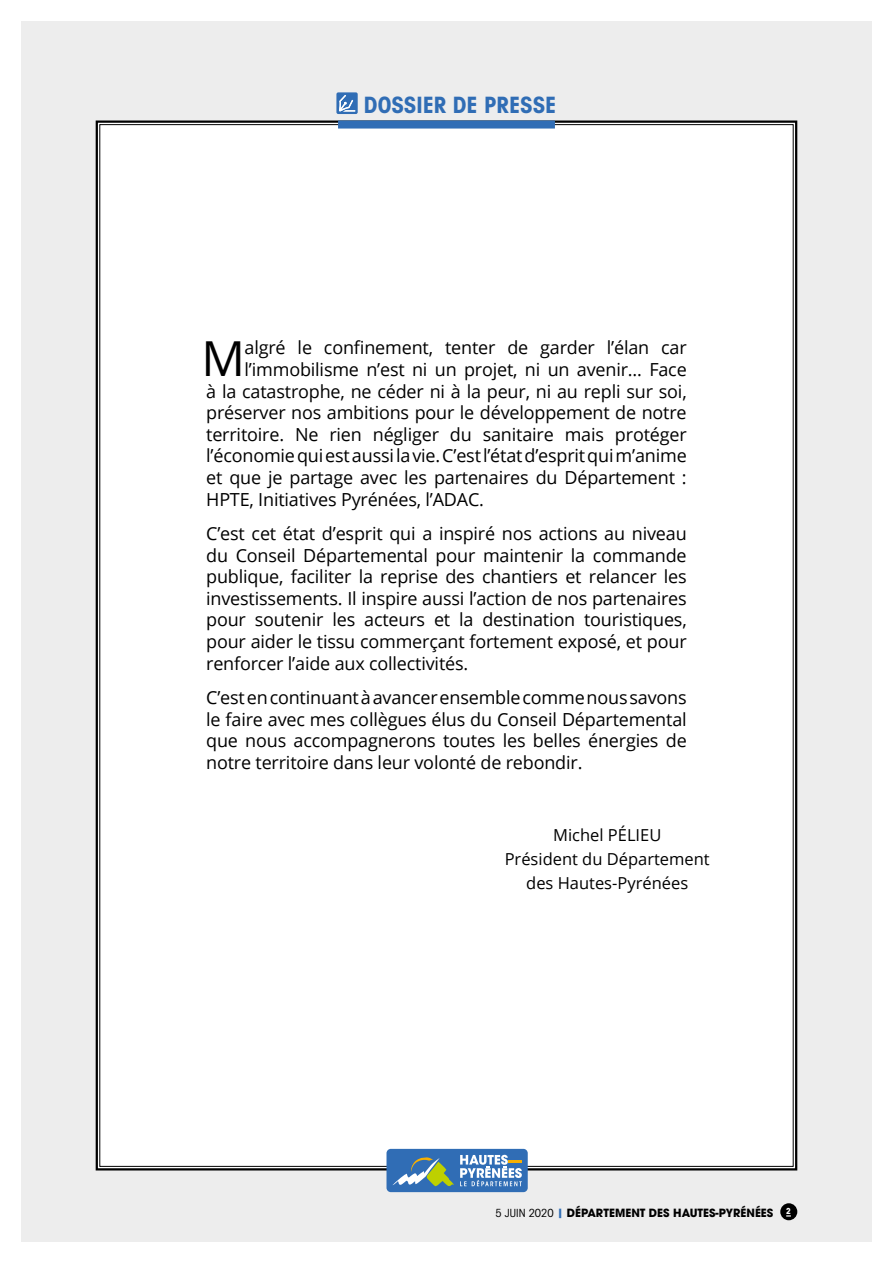
<style>
.page{position:relative;width:893px;height:1263px;background:#fff}
.page>*{position:absolute;margin:0;border:0;box-sizing:border-box;transform-origin:0 0}
.t1{font:48.3px "Open Sans";color:#000}
.t2{font:700 condensed 22.5px "Avant Garde";color:#306db5}
.t3{font:18px/21.6px "Open Sans";letter-spacing:-.01em;color:#000;text-align:justify}
.t4{font:16.5px/24px "Open Sans";color:#000;text-align:center}
.t5{font:700 11.25px "Avant Garde";color:#000}
.s1{font-weight:400;font-stretch:condensed}
.s2{color:#306db5}
</style>
<div class="page">
<div style="left:21px;top:21px;width:851px;height:1221px;background:#ededed"></div>
<div style="left:95px;top:120px;width:703px;height:1051px;background:#fff"></div>
<div style="left:338px;top:120px;width:217px;height:9px;background:#306db5"></div>
<div style="left:336px;top:92px;width:22px;height:22px;border:2px solid #306db5"></div>
<svg style="left:339px;top:95px;width:16px;height:17px"></svg>
<div style="left:780px;top:1203px;width:17px;height:17px;background:#000;border-radius:50%"></div>
<div style="left:386px;top:1149px;width:142px;height:43px;background:#306db5;border-radius:4px"></div>
<svg style="left:392px;top:1157px;width:62px;height:29px"></svg>
<svg style="left:460px;top:1155px;width:62px;height:31px"></svg>
<p class="t2" style="left:364px;top:90px;width:194px">DOSSIER DE PRESSE</p>
<h1 class="t1" style="left:201px;top:325px;width:45px">M</h1>
<p class="t3" style="left:245px;top:337px;width:444px">algré le confinement, tenter de garder l’élan car</p>
<p class="t3" style="left:245px;top:358px;width:444px">l’immobilisme n’est ni un projet, ni un avenir… Face</p>
<p class="t3" style="left:206px;top:380px;width:482px">à la catastrophe, ne céder ni à la peur, ni au repli sur soi,</p>
<p class="t3" style="left:206px;top:401px;width:482px">préserver nos ambitions pour le développement de notre</p>
<p class="t3" style="left:206px;top:423px;width:482px">territoire. Ne rien négliger du sanitaire mais protéger</p>
<p class="t3" style="left:206px;top:445px;width:482px">l’économie qui est aussi la vie. C’est l’état d’esprit qui m’anime</p>
<p class="t3" style="left:206px;top:466px;width:482px">et que je partage avec les partenaires du Département :</p>
<p class="t3" style="left:206px;top:488px;width:279px">HPTE, Initiatives Pyrénées, l’ADAC.</p>
<p class="t3" style="left:206px;top:522px;width:482px">C’est cet état d’esprit qui a inspiré nos actions au niveau du Conseil Départemental pour maintenir la commande publique, faciliter la reprise des chantiers et relancer les investissements. Il inspire aussi l’action de nos partenaires pour soutenir les acteurs et la destination touristiques, pour aider le tissu commerçant fortement exposé, et pour renforcer l’aide aux collectivités.</p>
<p class="t3" style="left:206px;top:686px;width:482px">C’est en continuant à avancer ensemble comme nous savons le faire avec mes collègues élus du Conseil Départemental que nous accompagnerons toutes les belles énergies de notre territoire dans leur volonté de rebondir.</p>
<p class="t4" style="left:505px;top:822px;width:207px">Michel PÉLIEU<br>Président du Département des Hautes-Pyrénées</p>
<p class="t5" style="left:496px;top:1206px;width:297px"><span class="s1">5 JUIN 2020</span> <span class="s2">|</span> DÉPARTEMENT DES HAUTES-PYRÉNÉES <sup>2</sup></p>
</div>
